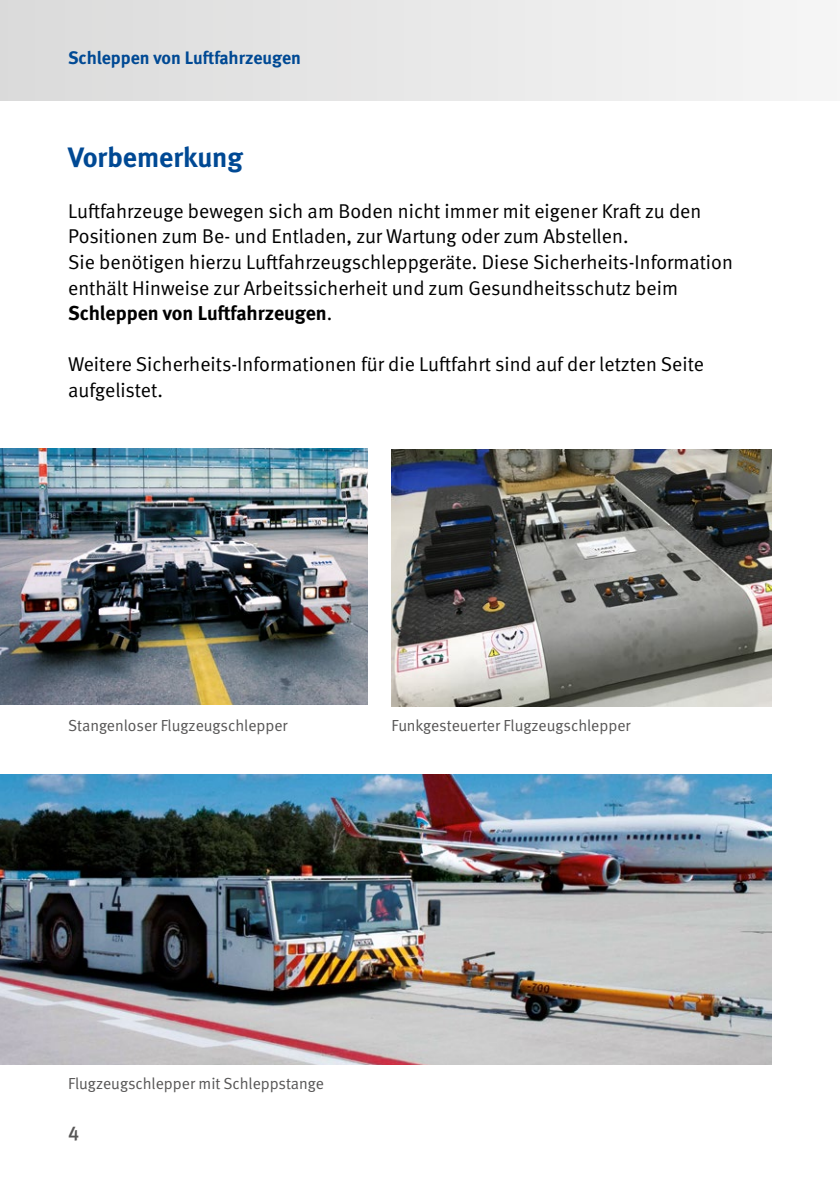
<style>
.page{position:relative;width:840px;height:1191px;background:#fff}
.page>*{position:absolute;margin:0;border:0;box-sizing:border-box;transform-origin:0 0}
.t1{font:700 28px "DGUV Meta";color:#004994}
.t2{font:20px/25.6px "DGUV Meta";color:#000}
.t3{font:500 20px "DGUV Meta";color:#575656}
.t4{font:700 18px "DGUV Meta";color:#004994}
.t5{font:16px "DGUV Meta";color:#575656}
.s1{font-weight:700}
</style>
<div class="page">
<div style="left:0;top:0;width:839px;height:101px;background:linear-gradient(to right,#dadada,#f6f6f6)"></div>
<img style="left:0;top:448px;width:368px;height:256px">
<img style="left:0;top:775px;width:771px;height:289px">
<img style="left:391px;top:450px;width:380px;height:256px">
<p class="t4" style="left:68px;top:47px;width:234px">Schleppen von Luftfahrzeugen</p>
<h1 class="t1" style="left:68px;top:140px;width:176px">Vorbemerkung</h1>
<p class="t2" style="left:68px;top:198px;width:666px">Luftfahrzeuge bewegen sich am Boden nicht immer mit eigener Kraft zu den Positionen zum Be- und Entladen, zur Wartung oder zum Abstellen.<br>Sie benötigen hierzu Luftfahrzeugschleppgeräte. Diese Sicherheits-Information enthält Hinweise zur Arbeitssicherheit und zum Gesundheitsschutz beim <span class="s1">Schleppen von Luftfahrzeugen</span>.</p>
<p class="t2" style="left:68px;top:352px;width:637px">Weitere Sicherheits-Informationen für die Luftfahrt sind auf der letzten Seite aufgelistet.</p>
<p class="t5" style="left:68px;top:716px;width:221px">Stangenloser Flugzeugschlepper</p>
<p class="t5" style="left:391px;top:716px;width:240px">Funkgesteuerter Flugzeugschlepper</p>
<p class="t5" style="left:68px;top:1074px;width:257px">Flugzeugschlepper mit Schleppstange</p>
<p class="t3" style="left:68px;top:1121px;width:13px">4</p>
</div>
